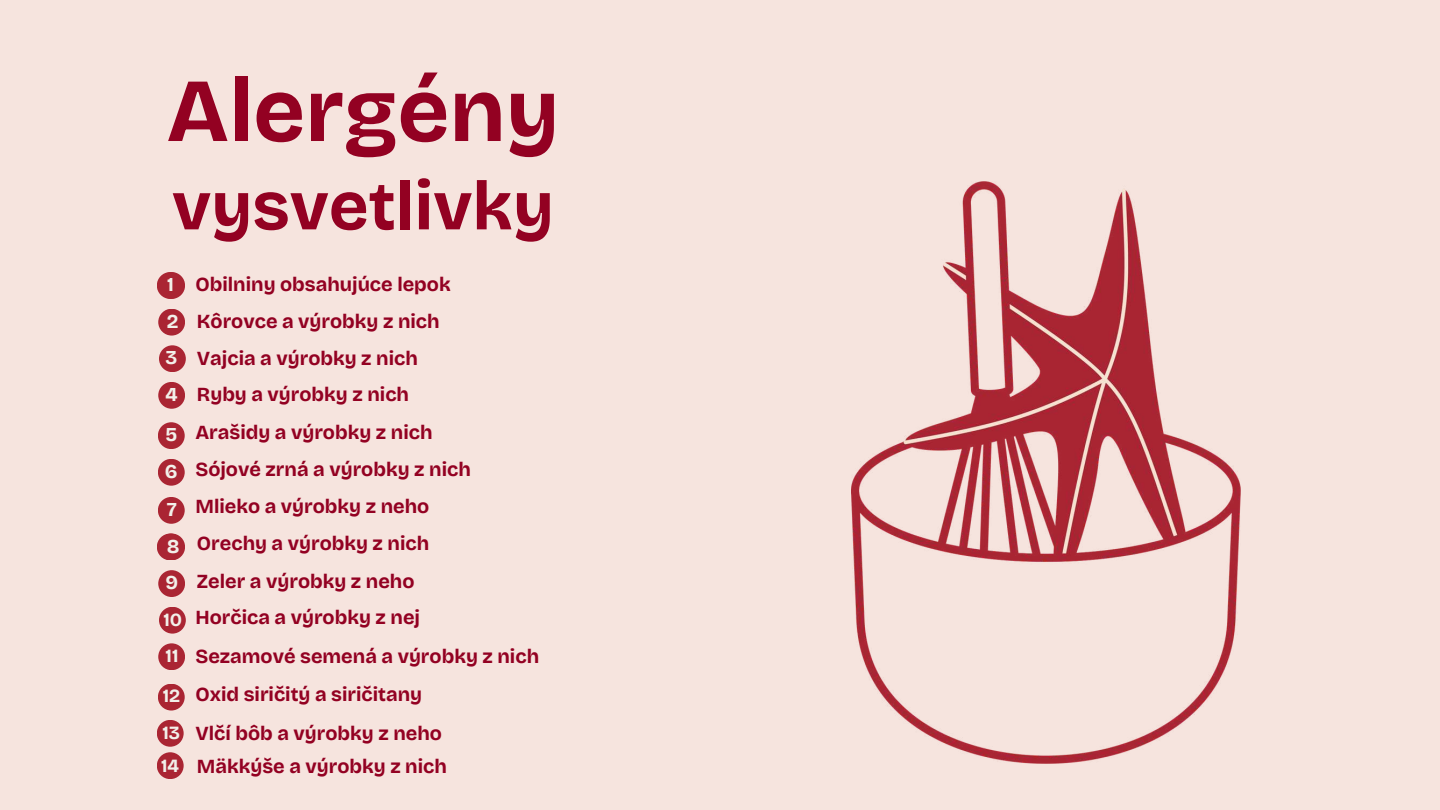
<style>
.page{position:relative;width:1440px;height:810px;background:#f6e4de}
.page>*{position:absolute;margin:0;border:0;box-sizing:border-box;transform-origin:0 0}
.t1{font:700 90px "Bricolage Grotesque";color:#930122}
.t2{font:700 69px "Bricolage Grotesque";color:#930122}
.t3{font:700 20px/37px "Bricolage Grotesque";color:#930122}
.t4{font:700 19.7px/37.1px "Bricolage Grotesque";color:#f2f0ea}
.t5{font:700 18.7px/39.9px "Bricolage Grotesque";color:#f2f0ea}
</style>
<div class="page">
<img style="left:852px;top:182px;width:389px;height:581px">
<svg style="left:158px;top:272px;width:27px;height:27px"></svg>
<div style="left:158px;top:309px;width:27px;height:27px;background:#aa2533;border-radius:50%"></div>
<div style="left:159px;top:345px;width:27px;height:27px;background:#aa2533;border-radius:50%"></div>
<div style="left:157px;top:272px;width:27px;height:27px;background:#aa2533;border-radius:50%"></div>
<div style="left:158px;top:382px;width:27px;height:27px;background:#aa2533;border-radius:50%"></div>
<div style="left:158px;top:422px;width:27px;height:27px;background:#aa2533;border-radius:50%"></div>
<div style="left:158px;top:459px;width:27px;height:27px;background:#aa2533;border-radius:50%"></div>
<div style="left:158px;top:497px;width:27px;height:27px;background:#aa2533;border-radius:50%"></div>
<svg style="left:158px;top:534px;width:27px;height:26px"></svg>
<div style="left:158px;top:570px;width:27px;height:27px;background:#aa2533;border-radius:50%"></div>
<div style="left:159px;top:607px;width:27px;height:27px;background:#aa2533;border-radius:50%"></div>
<div style="left:157px;top:534px;width:27px;height:26px;background:#aa2533;border-radius:50%"></div>
<div style="left:158px;top:643px;width:27px;height:27px;background:#aa2533;border-radius:50%"></div>
<div style="left:158px;top:684px;width:27px;height:27px;background:#aa2533;border-radius:50%"></div>
<div style="left:157px;top:720px;width:27px;height:27px;background:#aa2533;border-radius:50%"></div>
<div style="left:157px;top:752px;width:27px;height:27px;background:#aa2533;border-radius:50%"></div>
<h1 class="t1" style="left:167px;top:57px;width:394px">Alergény</h1>
<h2 class="t2" style="left:172px;top:165px;width:383px">vysvetlivky</h2>
<p class="t3" style="left:195px;top:266px;width:257px">Obilniny obsahujúce lepok</p>
<p class="t4" style="left:167px;top:266px;width:8px">1</p>
<p class="t4" style="left:166px;top:303px;width:14px;line-height:36.6px">2<br>3</p>
<p class="t4" style="left:166px;top:375px;width:14px;line-height:39.9px">4<br>5</p>
<p class="t4" style="left:165px;top:453px;width:15px">6<br>7<br>1<br>9</p>
<p class="t5" style="left:163px;top:600px;width:20px">10</p>
<p class="t4" style="left:167px;top:528px;width:14px">8</p>
<p class="t5" style="left:163px;top:636px;width:19px">11<br>12</p>
<p class="t5" style="left:161px;top:717px;width:20px;line-height:32.4px">13<br>14</p>
<p class="t3" style="left:197px;top:303px;width:244px">Kôrovce a výrobky z nich</p>
<p class="t3" style="left:197px;top:340px;width:223px">Vajcia a výrobky z nich</p>
<p class="t3" style="left:197px;top:376px;width:214px">Ryby a výrobky z nich</p>
<p class="t3" style="left:195px;top:414px;width:239px">Arašidy a výrobky z nich</p>
<p class="t3" style="left:195px;top:450px;width:277px">Sójové zrná a výrobky z nich<br>Mlieko a výrobky z neho<br>Orechy a výrobky z nich<br>Zeler a výrobky z neho<br>Horčica a výrobky z nej</p>
<p class="t3" style="left:195px;top:637px;width:345px;line-height:38.5px">Sezamové semená a výrobky z nich<br>Oxid siričitý a siričitany<br>Vlčí bôb a výrobky z neho</p>
<p class="t3" style="left:197px;top:748px;width:252px">Mäkkýše a výrobky z nich</p>
</div>
